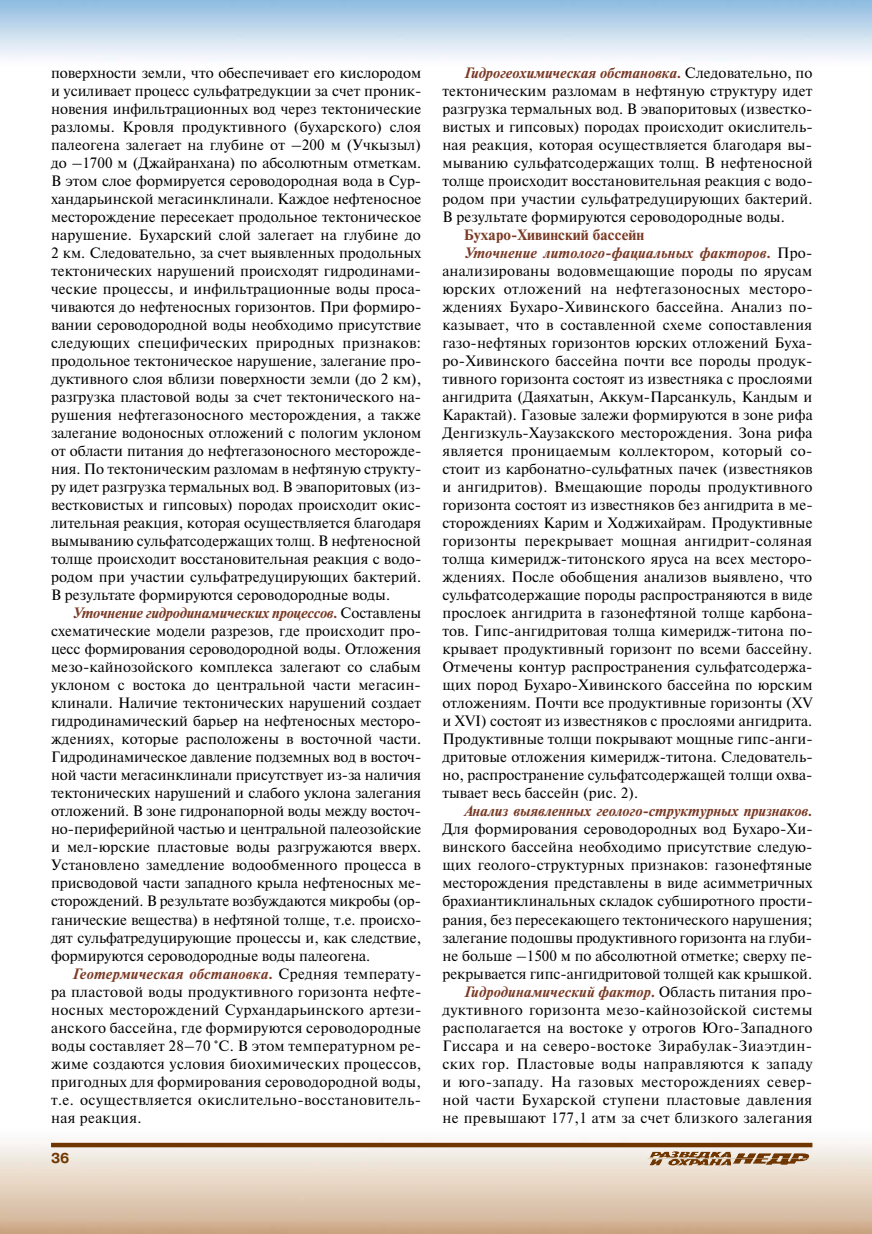
<style>
.page{position:relative;width:872px;height:1234px;background:#fff}
.page>*{position:absolute;margin:0;border:0;box-sizing:border-box;transform-origin:0 0}
.t1{font:15px/18px "Newton C";letter-spacing:.01em;color:#000;text-align:justify}
.t2{font:italic 700 15px "Newton C";color:#7a3b26}
.t3{font:700 15px "Newton C";letter-spacing:.005em;color:#7a3b26}
.t4{font:700 14.25px "Pragmatica C";color:#703600}
.s1{font-weight:700;font-style:italic;color:#7a3b26}
.s2{font-family:"Pragmatica C"}
.s3{font-weight:400;font-style:normal;color:#000}
</style>
<div class="page">
<img style="left:0;top:1139px;width:872px;height:94px">
<svg style="left:51px;top:1142px;width:761px;height:4px;background:#8b5c30"></svg>
<img style="left:650px;top:1151px;width:80px;height:6px">
<p class="t1" style="left:51px;top:64px;width:372px">поверхности земли, что обеспечивает его кислородом и усиливает процесс сульфатредукции за счет проник&shy;новения инфильтрационных вод через тектонические разломы. Кровля продуктивного (бухарского) слоя палеогена залегает на глубине от –200 м (Учкызыл) до –1700 м (Джайранхана) по абсолютным отметкам.<br>В этом слое формируется сероводородная вода в Сур&shy;хандарьинской мегасинклинали. Каждое нефтеносное месторождение пересекает продольное тектоническое нарушение. Бухарский слой залегает на глубине до 2 км. Следовательно, за счет выявленных продольных тектонических нарушений происходят гидродинами&shy;ческие процессы, и инфильтрационные воды проса&shy;чиваются до нефтеносных горизонтов. При формиро&shy;вании сероводородной воды необходимо присутствие следующих специфических природных признаков: продольное тектоническое нарушение, залегание про&shy;дуктивного слоя вблизи поверхности земли (до 2 км), разгрузка пластовой воды за счет тектонического на&shy;рушения нефтегазоносного месторождения, а также залегание водоносных отложений с пологим уклоном от области питания до нефтегазоносного месторожде&shy;ния. По тектоническим разломам в нефтяную структу&shy;ру идет разгрузка термальных вод. В эвапоритовых (из&shy;вестковистых и гипсовых) породах происходит окис&shy;лительная реакция, которая осуществляется благодаря вымыванию сульфатсодержащих толщ. В нефтеносной толще происходит восстановительная реакция с водо&shy;родом при участии сульфатредуцирующих бактерий.<br>В результате формируются сероводородные воды.</p>
<p class="t1" style="left:51px;top:604px;width:372px;text-indent:21px"><span class="s1">Уточнение гидродинамических процессов.</span> Составлены схематические модели разрезов, где происходит про&shy;цесс формирования сероводородной воды. Отложения мезо-кайнозойского комплекса залегают со слабым уклоном с востока до центральной части мегасин&shy;клинали. Наличие тектонических нарушений создает гидродинамический барьер на нефтеносных месторо&shy;ждениях, которые расположены в восточной части.<br>Гидродинамическое давление подземных вод в восточ&shy;ной части мегасинклинали присутствует из-за наличия тектонических нарушений и слабого уклона залегания отложений. В зоне гидронапорной воды между восточ&shy;но-периферийной частью и центральной палеозойские и мел-юрские пластовые воды разгружаются вверх.<br>Установлено замедление водообменного процесса в присводовой части западного крыла нефтеносных ме&shy;сторождений. В результате возбуждаются микробы (ор&shy;ганические вещества) в нефтяной толще, т.е. происхо&shy;дят сульфатредуцирующие процессы и, как следствие, формируются сероводородные воды палеогена.</p>
<p class="t1" style="left:51px;top:964px;width:372px;text-indent:21px"><span class="s1">Геотермическая обстановка.</span> Средняя температу&shy;ра пластовой воды продуктивного горизонта нефте&shy;носных месторождений Сурхандарьинского артези&shy;анского бассейна, где формируются сероводородные воды составляет 28–70 <span class="s2">°</span>С. В этом температурном ре&shy;жиме создаются условия биохимических процессов, пригодных для формирования сероводородной воды, т.е. осуществляется окислительно-восстановитель&shy;ная реакция.</p>
<p class="t4" style="left:51px;top:1150px;width:20px">36</p>
<p class="t1" style="left:442px;top:64px;width:372px;text-indent:21px"><span class="s1">Гидрогеохимическая обстановка.</span> Следовательно, по тектоническим разломам в нефтяную структуру идет разгрузка термальных вод. В эвапоритовых (известко&shy;вистых и гипсовых) породах происходит окислитель&shy;ная реакция, которая осуществляется благодаря вы&shy;мыванию сульфатсодержащих толщ. В нефтеносной толще происходит восстановительная реакция с водо&shy;родом при участии сульфатредуцирующих бактерий.<br>В результате формируются сероводородные воды.</p>
<p class="t3" style="left:464px;top:226px;width:182px">Бухаро-Хивинский бассейн</p>
<p class="t2" style="left:464px;top:245px;width:350px">Уточнение литолого-фациальных факторов. <span class="s3">Про-</span></p>
<p class="t1" style="left:442px;top:262px;width:371px">анализированы водовмещающие породы по ярусам</p>
<p class="t1" style="left:442px;top:280px;width:372px">юрских отложений на нефтегазоносных месторо-</p>
<p class="t1" style="left:442px;top:298px;width:372px">ждениях Бухаро-Хивинского бассейна. Анализ по-</p>
<p class="t1" style="left:442px;top:316px;width:371px">казывает, что в составленной схеме сопоставления</p>
<p class="t1" style="left:442px;top:334px;width:371px">газо-нефтяных горизонтов юрских отложений Буха-</p>
<p class="t1" style="left:442px;top:352px;width:372px">ро-Хивинского бассейна почти все породы продук-</p>
<p class="t1" style="left:442px;top:370px;width:372px">тивного горизонта состоят из известняка с прослоями</p>
<p class="t1" style="left:442px;top:388px;width:371px">ангидрита (Даяхатын, Аккум-Парсанкуль, Кандым и</p>
<p class="t1" style="left:442px;top:406px;width:372px">Карактай). Газовые залежи формируются в зоне рифа</p>
<p class="t1" style="left:442px;top:424px;width:372px">Денгизкуль-Хаузакского месторождения. Зона рифа</p>
<p class="t1" style="left:442px;top:442px;width:371px">является проницаемым коллектором, который со-</p>
<p class="t1" style="left:442px;top:460px;width:372px">стоит из карбонатно-сульфатных пачек (известняков</p>
<p class="t1" style="left:442px;top:478px;width:372px">и ангидритов). Вмещающие породы продуктивного</p>
<p class="t1" style="left:442px;top:496px;width:372px">горизонта состоят из известняков без ангидрита в ме-</p>
<p class="t1" style="left:442px;top:514px;width:372px">сторождениях Карим и Ходжихайрам. Продуктивные</p>
<p class="t1" style="left:442px;top:532px;width:371px">горизонты перекрывает мощная ангидрит-соляная</p>
<p class="t1" style="left:442px;top:550px;width:371px">толща кимеридж-титонского яруса на всех месторо-</p>
<p class="t1" style="left:442px;top:568px;width:371px">ждениях. После обобщения анализов выявлено, что</p>
<p class="t1" style="left:442px;top:586px;width:372px">сульфатсодержащие породы распространяются в виде</p>
<p class="t1" style="left:442px;top:604px;width:372px">прослоек ангидрита в газонефтяной толще карбона-</p>
<p class="t1" style="left:442px;top:622px;width:372px">тов. Гипс-ангидритовая толща кимеридж-титона по-</p>
<p class="t1" style="left:442px;top:640px;width:371px">крывает продуктивный горизонт по всеми бассейну.</p>
<p class="t1" style="left:442px;top:658px;width:371px">Отмечены контур распространения сульфатсодержа-</p>
<p class="t1" style="left:442px;top:676px;width:372px">щих пород Бухаро-Хивинского бассейна по юрским</p>
<p class="t1" style="left:442px;top:694px;width:372px">отложениям. Почти все продуктивные горизонты (XV</p>
<p class="t1" style="left:442px;top:712px;width:371px">и XVI) состоят из известняков с прослоями ангидрита.</p>
<p class="t1" style="left:442px;top:730px;width:372px">Продуктивные толщи покрывают мощные гипс-анги-</p>
<p class="t1" style="left:442px;top:748px;width:372px">дритовые отложения кимеридж-титона. Следователь-</p>
<p class="t1" style="left:442px;top:766px;width:371px">но, распространение сульфатсодержащей толщи охва-</p>
<p class="t1" style="left:442px;top:784px;width:197px">тывает весь бассейн (рис. 2).</p>
<p class="t2" style="left:463px;top:803px;width:350px">Анализ выявленных геолого-структурных признаков.</p>
<p class="t1" style="left:442px;top:820px;width:372px;text-align:right">Для формирования сероводородных вод Бухаро-Хи&shy;винского бассейна необходимо присутствие следую&shy;щих геолого-структурных признаков: газонефтяные месторождения представлены в виде асимметричных брахиантиклинальных складок субширотного прости&shy;рания, без пересекающего тектонического нарушения; залегание подошвы продуктивного горизонта на глуби&shy;не больше –1500 м по абсолютной отметке; сверху пе&shy;рекрывается гипс-ангидритовой толщей как крышкой.<br><span class="s1">Гидродинамический фактор.</span> Область питания про&shy;дуктивного горизонта мезо-кайнозойской системы располагается на востоке у отрогов Юго-Западного Гиссара и на северо-востоке Зирабулак-Зиаэтдин&shy;ских гор. Пластовые воды направляются к западу и юго-западу. На газовых месторождениях север&shy;ной части Бухарской ступени пластовые давления не превышают 177,1 атм за счет близкого залегания</p>
</div>
